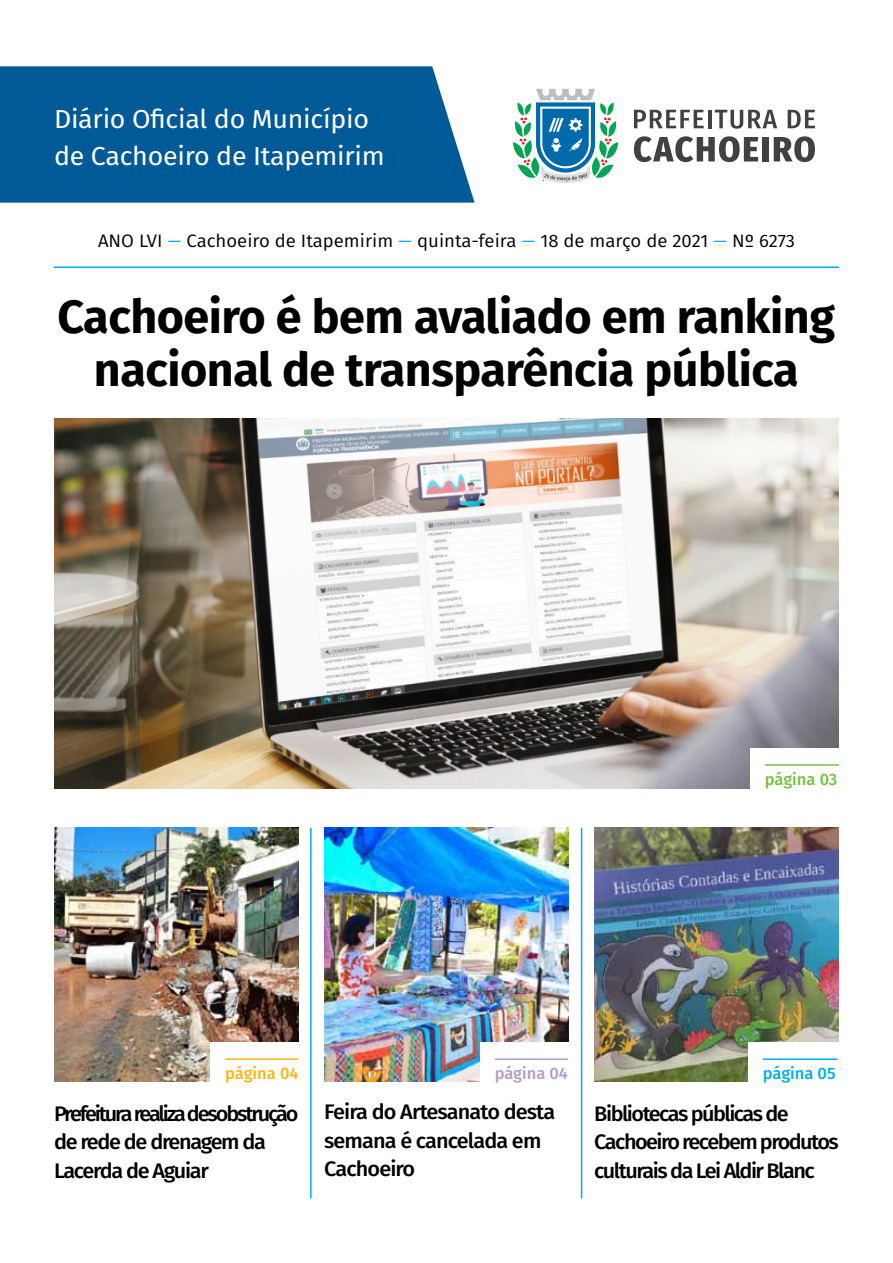
<style>
.page{position:relative;width:893px;height:1263px;background:#fff}
.page>*{position:absolute;margin:0;border:0;box-sizing:border-box;transform-origin:0 0}
.t1{font:700 46.65px/53.4px "Fira Sans";letter-spacing:-.01em;color:#000;text-align:center}
.t2{font:25.95px/37.5px "Fira Sans";letter-spacing:-.01em;color:#fff}
.t3{font:500 21px/28.5px "Fira Sans";letter-spacing:-.07em;color:#000}
.t4{font:500 21px/28.5px "Fira Sans";letter-spacing:-.095em;color:#000}
.t5{font:500 21px/28.5px "Fira Sans";letter-spacing:-.04em;color:#000}
.t6{font:18px "Fira Sans";color:#000}
.t7{font:500 16.5px "Fira Sans";color:#fcb515}
.t8{font:500 16.5px "Fira Sans";color:#b19ccb}
.t9{font:500 16.5px "Fira Sans";color:#00aeef}
.t10{font:500 16.5px "Fira Sans";letter-spacing:-.005em;color:#75c044}
.s1{color:#00aeef}
</style>
<div class="page">
<img style="left:54px;top:828px;width:245px;height:253px">
<div style="left:210px;top:1042px;width:101px;height:41px;background:#fff"></div>
<hr style="left:225px;top:1058px;width:74px;height:2px;background:#fcb515">
<img style="left:594px;top:828px;width:245px;height:253px">
<div style="left:748px;top:1042px;width:102px;height:41px;background:#fff"></div>
<hr style="left:763px;top:1058px;width:75px;height:2px;background:#00aeef">
<img style="left:324px;top:828px;width:245px;height:253px">
<div style="left:480px;top:1042px;width:101px;height:41px;background:#fff"></div>
<hr style="left:495px;top:1058px;width:73px;height:2px;background:#b19ccb">
<img style="left:54px;top:418px;width:785px;height:371px">
<hr style="left:54px;top:266px;width:785px;height:2px;background:#00aeef">
<hr style="left:581px;top:828px;width:1px;height:370px;background:#00aeef">
<div style="left:750px;top:748px;width:102px;height:41px;background:#fff"></div>
<hr style="left:765px;top:764px;width:74px;height:2px;background:#75c044">
<hr style="left:310px;top:828px;width:2px;height:370px;background:#00aeef">
<svg style="left:513px;top:89px;width:105px;height:94px"></svg>
<svg style="left:634px;top:110px;width:70px;height:18px"></svg>
<hr style="left:708px;top:110px;width:3px;height:18px;background:#414042">
<svg style="left:715px;top:110px;width:62px;height:19px"></svg>
<svg style="left:788px;top:110px;width:27px;height:18px"></svg>
<svg style="left:634px;top:136px;width:124px;height:26px"></svg>
<div style="left:762px;top:137px;width:7px;height:24px;background:#414042"></div>
<svg style="left:774px;top:136px;width:41px;height:26px"></svg>
<div style="left:0;top:66px;width:475px;height:137px;background:#005a97"></div>
<p class="t2" style="left:54px;top:99px;width:332px">Diário Oficial do Município de Cachoeiro de Itapemirim</p>
<p class="t6" style="left:98px;top:227px;width:698px">ANO LVI <span class="s1">–</span> Cachoeiro de Itapemirim <span class="s1">–</span> quinta-feira <span class="s1">–</span> 18 de março de 2021 <span class="s1">–</span> Nº 6273</p>
<h1 class="t1" style="left:57px;top:286px;width:779px">Cachoeiro é bem avaliado em ranking nacional de transparência pública</h1>
<p class="t10" style="left:765px;top:766px;width:74px">página 03</p>
<p class="t7" style="left:225px;top:1060px;width:75px">página 04</p>
<p class="t8" style="left:495px;top:1060px;width:75px">página 04</p>
<p class="t9" style="left:763px;top:1060px;width:74px">página 05</p>
<p class="t4" style="left:54px;top:1098px;width:246px">Prefeitura realiza desobstrução de rede de drenagem da<br>Lacerda de Aguiar</p>
<p class="t5" style="left:324px;top:1097px;width:232px">Feira do Artesanato desta semana é cancelada em<br>Cachoeiro</p>
<p class="t3" style="left:594px;top:1098px;width:246px">Bibliotecas públicas de<br>Cachoeiro recebem produtos culturais da Lei Aldir Blanc</p>
</div>
